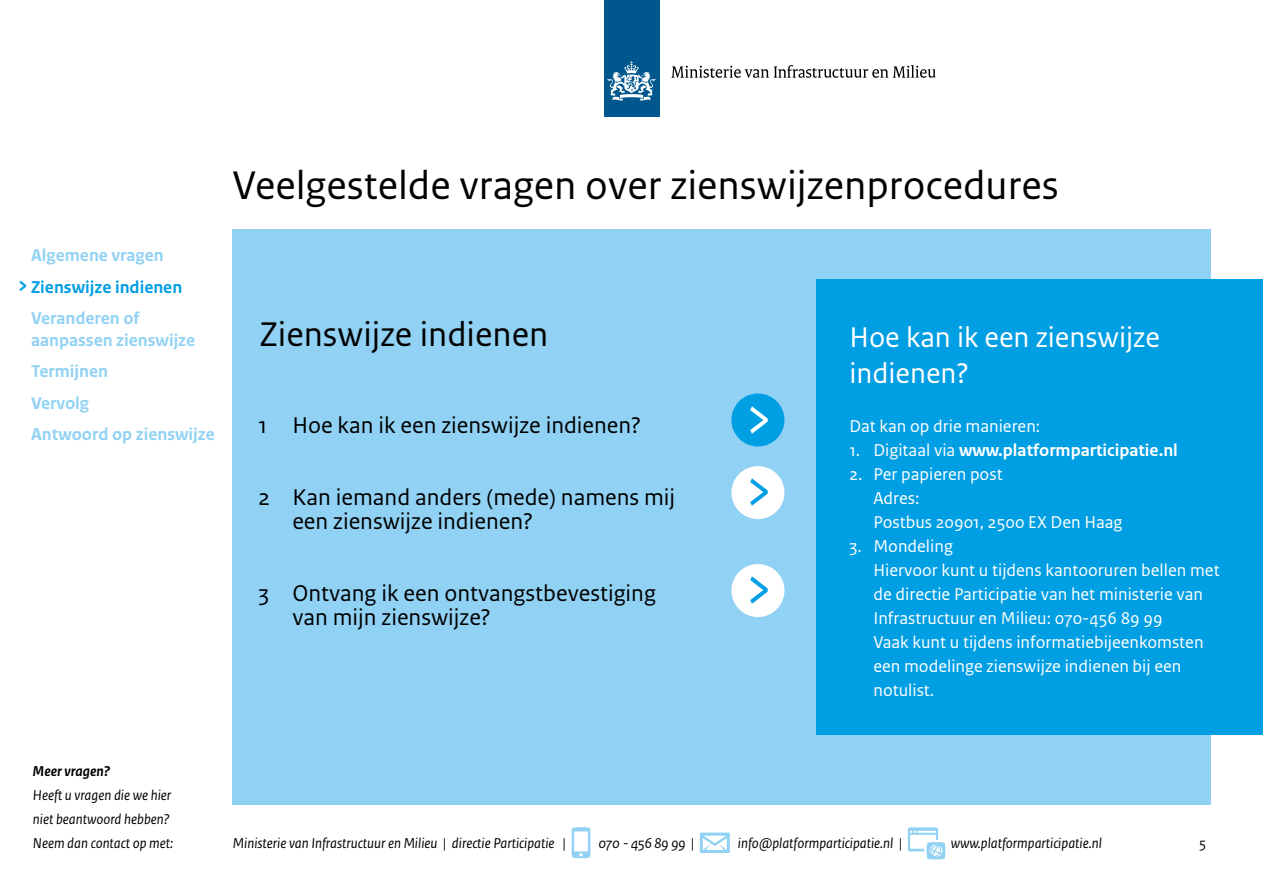
<style>
.page{position:relative;width:1263px;height:893px;background:#fff}
.page>*{position:absolute;margin:0;border:0;box-sizing:border-box;transform-origin:0 0}
._03_RO_Broodtekst_gr{font:63.9px "Rijksoverheid Sans Text";color:#009ee3;scale:.75 1}
._03_RO_Broodtekst_gr-2{font:63.9px "Rijksoverheid Sans Text";color:#fff;scale:.75 1}
._03_RO_Broodtekst_gr-3{font:42px "Rijksoverheid Sans Text";color:#000}
._03_RO_Broodtekst_gr-4{font:36px "Rijksoverheid Sans Text";color:#000}
._03_RO_Broodtekst_gr-5{font:30px/36px "Rijksoverheid Sans Text";color:#fff}
._03_RO_Broodtekst_gr-6{font:24px/24px "Rijksoverheid Sans Text";color:#000}
._03_RO_Broodtekst_gr-7{font:18px/24px "Rijksoverheid Sans Text";color:#fff}
._03_RO_Broodtekst_gr-8{font:700 18px/21.6px "Rijksoverheid Sans Text";color:#91d2f4}
._03_RO_Broodtekst_gr-9{font:700 18px "Rijksoverheid Sans Text";color:#fff}
._03_RO_Broodtekst_gr-10{font:700 18px "Rijksoverheid Sans Text";color:#009ee3}
._03_RO_Broodtekst_gr-11{font:italic 15px "Rijksoverheid Sans Text";color:#000}
._03_RO_Broodtekst_gr-12{font:italic 700 15px "Rijksoverheid Sans Text";color:#000}
.s1{font-size:24px}
.s2{font-weight:400}
</style>
<div class="page">
<div style="left:604px;top:0;width:55px;height:117px;background:#00578e"></div>
<svg style="left:607px;top:61px;width:48px;height:40px"></svg>
<svg style="left:671px;top:65px;width:264px;height:13px"></svg>
<div style="left:233px;top:229px;width:978px;height:576px;background:#91d2f4"></div>
<div style="left:816px;top:280px;width:447px;height:455px;background:#009ee3"></div>
<div style="left:731px;top:393px;width:53px;height:53px;background:#009ee3;border-radius:50%"></div>
<div style="left:731px;top:466px;width:53px;height:53px;background:#fff;border-radius:50%"></div>
<div style="left:731px;top:564px;width:53px;height:53px;background:#fff;border-radius:50%"></div>
<svg style="left:572px;top:827px;width:18px;height:31px"></svg>
<svg style="left:700px;top:833px;width:30px;height:20px"></svg>
<svg style="left:908px;top:827px;width:37px;height:32px"></svg>
<p class="_03_RO_Broodtekst_gr-8" style="left:31px;top:245px;width:134px">Algemene vragen</p>
<p class="_03_RO_Broodtekst_gr-10" style="left:18px;top:277px;width:166px"><span class="s1">&gt;</span> Zienswijze indienen</p>
<p class="_03_RO_Broodtekst_gr-8" style="left:31px;top:308px;width:166px">Veranderen of aanpassen zienswijze</p>
<p class="_03_RO_Broodtekst_gr-8" style="left:31px;top:361px;width:78px">Termijnen</p>
<p class="_03_RO_Broodtekst_gr-8" style="left:31px;top:392px;width:59px">Vervolg</p>
<p class="_03_RO_Broodtekst_gr-8" style="left:31px;top:424px;width:185px">Antwoord op zienswijze</p>
<p class="_03_RO_Broodtekst_gr-3" style="left:233px;top:161px;width:828px">Veelgestelde vragen over zienswijzenprocedures</p>
<p class="_03_RO_Broodtekst_gr-4" style="left:259px;top:314px;width:290px">Zienswijze indienen</p>
<p class="_03_RO_Broodtekst_gr-6" style="left:258px;top:413px;width:385px">1 Hoe kan ik een zienswijze indienen?</p>
<p class="_03_RO_Broodtekst_gr-6" style="left:292px;top:485px;width:384px;text-indent:-34px">2 Kan iemand anders (mede) namens mij een zienswijze indienen?</p>
<p class="_03_RO_Broodtekst_gr-6" style="left:292px;top:581px;width:365px;text-indent:-34px">3 Ontvang ik een ontvangstbevestiging van mijn zienswijze?</p>
<p class="_03_RO_Broodtekst_gr-2" style="left:746px;top:381px;width:35px">&gt;</p>
<p class="_03_RO_Broodtekst_gr" style="left:746px;top:454px;width:35px">&gt;</p>
<p class="_03_RO_Broodtekst_gr" style="left:746px;top:552px;width:35px">&gt;</p>
<p class="_03_RO_Broodtekst_gr-5" style="left:849px;top:320px;width:312px">Hoe kan ik een zienswijze indienen?</p>
<p class="_03_RO_Broodtekst_gr-7" style="left:849px;top:415px;width:192px">Dat kan op drie manieren:</p>
<p class="_03_RO_Broodtekst_gr-9" style="left:849px;top:440px;width:330px"><span class="s2">1. Digitaal via</span> www.platformparticipatie.nl</p>
<p class="_03_RO_Broodtekst_gr-7" style="left:849px;top:463px;width:155px">2. Per papieren post</p>
<p class="_03_RO_Broodtekst_gr-7" style="left:873px;top:487px;width:48px">Adres:</p>
<p class="_03_RO_Broodtekst_gr-7" style="left:873px;top:511px;width:251px">Postbus 20901, 2500 EX Den Haag</p>
<p class="_03_RO_Broodtekst_gr-7" style="left:873px;top:535px;width:348px;text-indent:-24px">3. Mondeling<br>Hiervoor kunt u tijdens kantooruren bellen met de directie Participatie van het ministerie van Infrastructuur en Milieu: 070-456 89 99<br>Vaak kunt u tijdens informatiebijeenkomsten een modelinge zienswijze indienen bij een notulist.</p>
<p class="_03_RO_Broodtekst_gr-12" style="left:33px;top:762px;width:79px">Meer vragen?</p>
<p class="_03_RO_Broodtekst_gr-11" style="left:33px;top:787px;width:140px">Heeft u vragen die we hier</p>
<p class="_03_RO_Broodtekst_gr-11" style="left:33px;top:811px;width:138px">niet beantwoord hebben?</p>
<p class="_03_RO_Broodtekst_gr-11" style="left:33px;top:835px;width:142px">Neem dan contact op met:</p>
<p class="_03_RO_Broodtekst_gr-11" style="left:233px;top:834px;width:335px">Ministerie van Infrastructuur en Milieu | directie Participatie |</p>
<p class="_03_RO_Broodtekst_gr-11" style="left:598px;top:834px;width:98px">070 - 456 89 99 |</p>
<p class="_03_RO_Broodtekst_gr-11" style="left:738px;top:834px;width:166px">info@platformparticipatie.nl |</p>
<p class="_03_RO_Broodtekst_gr-11" style="left:951px;top:834px;width:153px">www.platformparticipatie.nl</p>
<p class="_03_RO_Broodtekst_gr-11" style="left:1199px;top:835px;width:8px">5</p>
</div>
